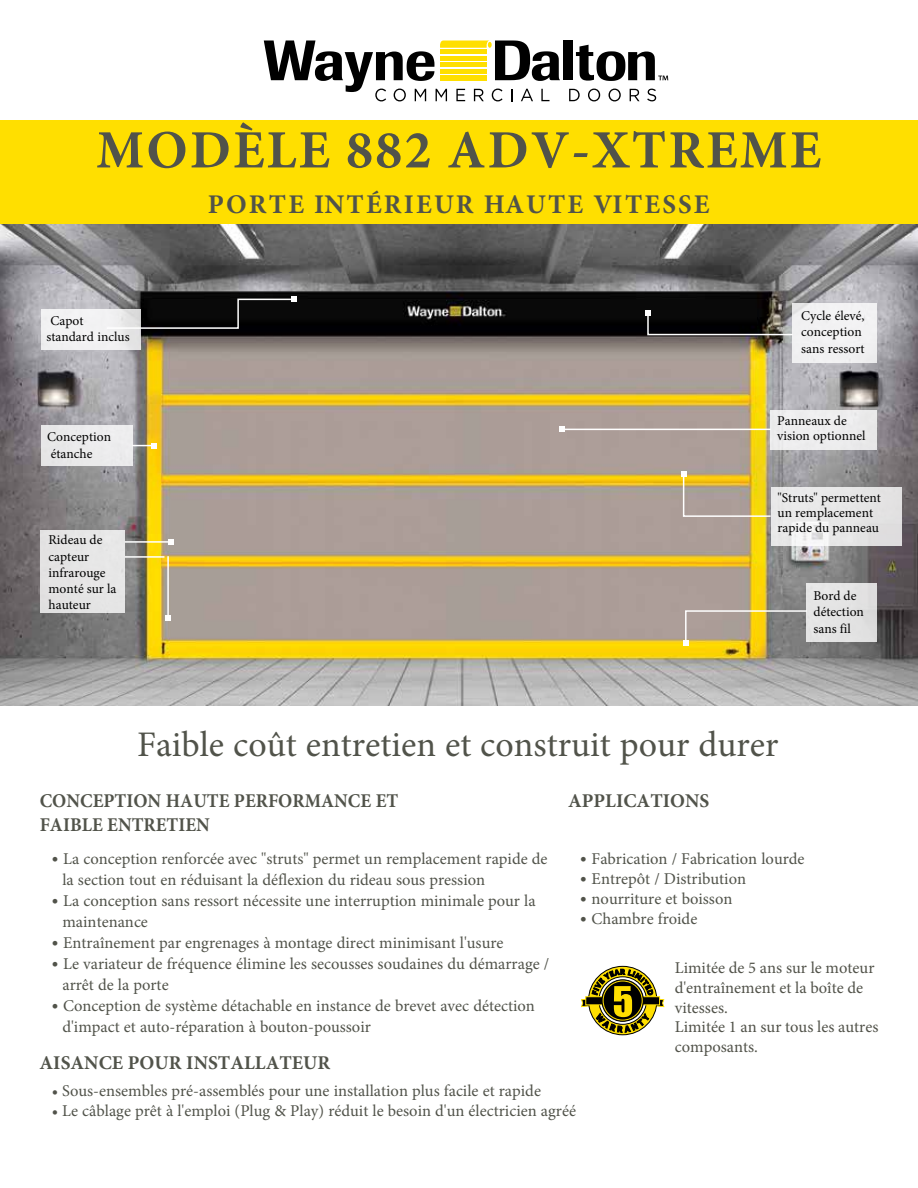
<style>
.page{position:relative;width:918px;height:1188px;background:#fff}
.page>*{position:absolute;margin:0;border:0;box-sizing:border-box;transform-origin:0 0}
.t1{font:700 54px "Minion Pro";letter-spacing:.04em;color:#51534a}
.t2{font:36px "Minion Pro";color:#51534a}
.t3{font:700 27px "Minion Pro";letter-spacing:.08em;color:#51534a}
.t4{font:700 19.5px/23.4px "Minion Pro";color:#51534a;scale:.95 1}
.t5{font:700 19.5px "Minion Pro";color:#51534a}
.t6{font:16.5px/21px "Minion Pro";color:#51534a}
.t7{font:16.5px/19.8px "Minion Pro";color:#515249}
.t8{font:13.5px/16.6px "Minion Pro";color:#000}
.s1{font-family:"Museo Sans 300"}
</style>
<div class="page">
<img style="left:0;top:224px;width:917px;height:482px">
<div style="left:41px;top:309px;width:99px;height:40px;background:linear-gradient(to right,#f5f5f6,#eae9ea)"></div>
<div style="left:793px;top:304px;width:84px;height:59px;background:#f1f1f2"></div>
<svg style="left:771px;top:487px;width:130px;height:59px;background:#e7e6e7"></svg>
<div style="left:807px;top:583px;width:70px;height:59px;background:#e3e3e3"></div>
<svg style="left:132px;top:443px;width:25px;height:6px"></svg>
<svg style="left:105px;top:296px;width:192px;height:34px;background:#343435"></svg>
<svg style="left:645px;top:310px;width:149px;height:26px;background:#2c2b2a"></svg>
<svg style="left:681px;top:471px;width:91px;height:47px;background:#c6b16f"></svg>
<div style="left:41px;top:425px;width:91px;height:41px;background:#ebebeb"></div>
<div style="left:41px;top:530px;width:84px;height:83px;background:#e5e5e5"></div>
<svg style="left:683px;top:610px;width:125px;height:36px;background:#b1a379"></svg>
<hr style="left:125px;top:541px;width:46px;height:2px;background:#fff">
<svg style="left:168px;top:539px;width:6px;height:6px"></svg>
<hr style="left:125px;top:556px;width:39px;height:2px;background:#fff">
<hr style="left:167px;top:556px;width:2px;height:62px;background:#fff">
<svg style="left:165px;top:615px;width:6px;height:6px"></svg>
<div style="left:564px;top:40px;width:9px;height:40px;background:#000"></div>
<svg style="left:576px;top:45px;width:92px;height:36px"></svg>
<svg style="left:264px;top:40px;width:296px;height:61px"></svg>
<svg style="left:569px;top:89px;width:11px;height:12px"></svg>
<svg style="left:588px;top:89px;width:12px;height:12px"></svg>
<svg style="left:609px;top:89px;width:12px;height:12px"></svg>
<svg style="left:630px;top:89px;width:10px;height:12px"></svg>
<svg style="left:647px;top:89px;width:9px;height:12px"></svg>
<div style="left:0;top:120px;width:918px;height:104px;background:#ffdf00"></div>
<div style="left:771px;top:410px;width:106px;height:39px;background:#ededee"></div>
<hr style="left:562px;top:429px;width:209px;height:1px;background:#fff">
<svg style="left:559px;top:426px;width:6px;height:6px"></svg>
<svg style="left:581px;top:966px;width:84px;height:70px"></svg>
<h1 class="t1" style="left:96px;top:112px;width:726px">MODÈLE 882 ADV-XTREME</h1>
<h3 class="t3" style="left:208px;top:185px;width:503px">PORTE INTÉRIEUR HAUTE VITESSE</h3>
<p class="t8" style="left:46px;top:313px;width:85px;line-height:15.3px">Capot standard inclus</p>
<p class="t8" style="left:47px;top:428px;width:65px;line-height:17.1px">Conception étanche</p>
<p class="t8" style="left:49px;top:532px;width:69px;line-height:16.2px">Rideau de capteur infrarouge monté sur la hauteur</p>
<p class="t8" style="left:801px;top:308px;width:65px">Cycle élevé, conception sans ressort</p>
<p class="t8" style="left:777px;top:414px;width:90px;line-height:15px">Panneaux de vision optionnel</p>
<p class="t8" style="left:778px;top:491px;width:105px;line-height:15px">"Struts" permettent un remplacement rapide du panneau</p>
<p class="t8" style="left:814px;top:588px;width:52px">Bord de détection sans fil</p>
<h2 class="t2" style="left:137px;top:720px;width:643px">Faible coût entretien et construit pour durer</h2>
<p class="t4" style="left:40px;top:789px;width:379px">CONCEPTION HAUTE PERFORMANCE ET<br>FAIBLE ENTRETIEN</p>
<p class="t6" style="left:62px;top:849px;width:487px;text-indent:-11px"><span class="s1">•</span> La conception renforcée avec "struts" permet un remplacement rapide de la section tout en réduisant la déflexion du rideau sous pression</p>
<p class="t6" style="left:62px;top:891px;width:475px;text-indent:-11px"><span class="s1">•</span> La conception sans ressort nécessite une interruption minimale pour la maintenance</p>
<p class="t6" style="left:52px;top:933px;width:453px"><span class="s1">•</span> Entraînement par engrenages à montage direct minimisant l'usure</p>
<p class="t6" style="left:62px;top:953px;width:488px;text-indent:-11px"><span class="s1">•</span> Le variateur de fréquence élimine les secousses soudaines du démarrage / arrêt de la porte</p>
<p class="t6" style="left:62px;top:995px;width:474px;text-indent:-11px"><span class="s1">•</span> Conception de système détachable en instance de brevet avec détection d'impact et auto-réparation à bouton-poussoir</p>
<p class="t5" style="left:40px;top:1049px;width:292px">AISANCE POUR INSTALLATEUR</p>
<p class="t6" style="left:52px;top:1081px;width:491px">• Sous-ensembles pré-assemblés pour une installation plus facile et rapide</p>
<p class="t6" style="left:52px;top:1100px;width:526px">• Le câblage prêt à l'emploi (Plug &amp; Play) réduit le besoin d'un électricien agréé</p>
<p class="t5" style="left:568px;top:787px;width:143px">APPLICATIONS</p>
<p class="t6" style="left:580px;top:849px;width:226px"><span class="s1">•</span> Fabrication / Fabrication lourde</p>
<p class="t6" style="left:580px;top:868px;width:168px"><span class="s1">•</span> Entrepôt / Distribution</p>
<p class="t6" style="left:580px;top:888px;width:154px"><span class="s1">•</span> nourriture et boisson</p>
<p class="t6" style="left:580px;top:908px;width:119px"><span class="s1">•</span> Chambre froide</p>
<p class="t7" style="left:675px;top:958px;width:205px">Limitée de 5 ans sur le moteur d'entraînement et la boîte de vitesses.<br>Limitée 1 an sur tous les autres composants.</p>
</div>
